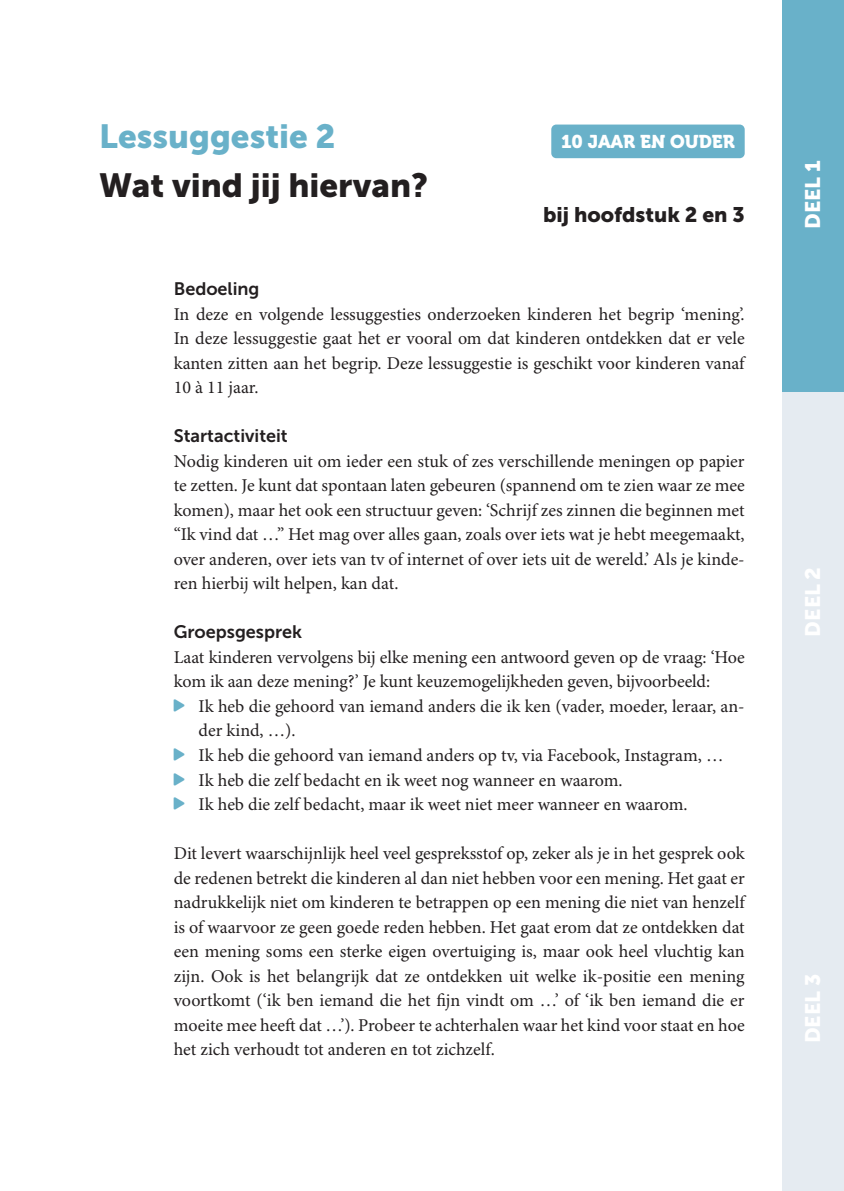
<style>
.page{position:relative;width:844px;height:1191px;background:#fff}
.page>*{position:absolute;margin:0;border:0;box-sizing:border-box;transform-origin:0 0}
.t1{font:33.25px "Museo Sans 900";color:#231f20}
.t2{font:33.25px "Museo Sans 900";color:#69b1c9}
.t3{font:21px "Museo Sans 900";color:#231f20}
.t4{font:21px "Museo Sans 900";color:#fff}
.t5{font:18.38px "Museo 900";color:#fff}
.t6{font:18.03px/24.5px "Minion Pro";letter-spacing:-.005em;color:#231f20;text-align:justify}
.t7{font:18.03px "Museo Sans 700";color:#231f20}
</style>
<div class="page">
<div style="left:782px;top:799px;width:61px;height:392px;background:#e5ebf1"></div>
<div style="left:782px;top:0;width:61px;height:392px;background:#69b1c9"></div>
<div style="left:782px;top:392px;width:61px;height:407px;background:#e5ebf1"></div>
<div style="left:551px;top:125px;width:193px;height:33px;background:#69b1c9;border-radius:5px"></div>
<h1 class="t2" style="left:99px;top:118px;width:238px">Lessuggestie 2</h1>
<h1 class="t1" style="left:99px;top:167px;width:330px">Wat vind jij hiervan?</h1>
<p class="t5" style="left:561px;top:131px;width:175px">10 JAAR EN OUDER</p>
<p class="t3" style="left:543px;top:203px;width:203px">bij hoofdstuk 2 en 3</p>
<p class="t7" style="left:174px;top:279px;width:87px">Bedoeling</p>
<p class="t6" style="left:174px;top:302px;width:572px">In deze en volgende lessuggesties onderzoeken kinderen het begrip ‘mening’.<br>In deze lessuggestie gaat het er vooral om dat kinderen ontdekken dat er vele kanten zitten aan het begrip. Deze lessuggestie is geschikt voor kinderen vanaf 10 à 11 jaar.</p>
<p class="t7" style="left:174px;top:426px;width:115px">Startactiviteit</p>
<p class="t6" style="left:174px;top:449px;width:572px">Nodig kinderen uit om ieder een stuk of zes verschillende meningen op papier te zetten. Je kunt dat spontaan laten gebeuren (spannend om te zien waar ze mee komen), maar het ook een structuur geven: ‘Schrijf zes zinnen die beginnen met “Ik vind dat …” Het mag over alles gaan, zoals over iets wat je hebt meegemaakt, over anderen, over iets van tv of internet of over iets uit de wereld.’ Als je kinde&shy;ren hierbij wilt helpen, kan dat.</p>
<p class="t7" style="left:174px;top:622px;width:130px">Groepsgesprek</p>
<p class="t6" style="left:174px;top:645px;width:572px">Laat kinderen vervolgens bij elke mening een antwoord geven op de vraag: ‘Hoe kom ik aan deze mening?’ Je kunt keuzemogelijkheden geven, bijvoorbeeld:</p>
<p class="t6" style="left:198px;top:694px;width:547px;text-align:left">Ik heb die gehoord van iemand anders die ik ken (vader, moeder, leraar, an&shy;der kind, …).<br>Ik heb die gehoord van iemand anders op tv, via Facebook, Instagram, …<br>Ik heb die zelf bedacht en ik weet nog wanneer en waarom.<br>Ik heb die zelf bedacht, maar ik weet niet meer wanneer en waarom.</p>
<p class="t6" style="left:174px;top:841px;width:572px">Dit levert waarschijnlijk heel veel gespreksstof op, zeker als je in het gesprek ook de redenen betrekt die kinderen al dan niet hebben voor een mening. Het gaat er nadrukkelijk niet om kinderen te betrappen op een mening die niet van henzelf is of waarvoor ze geen goede reden hebben. Het gaat erom dat ze ontdekken dat een mening soms een sterke eigen overtuiging is, maar ook heel vluchtig kan zijn. Ook is het belangrijk dat ze ontdekken uit welke ik-positie een mening voortkomt (‘ik ben iemand die het fijn vindt om …’ of ‘ik ben iemand die er moeite mee heeft dat …’). Probeer te achterhalen waar het kind voor staat en hoe het zich verhoudt tot anderen en tot zichzelf.</p>
<p class="t4" style="left:800px;top:229px;width:70px;rotate:-90deg">DEEL 1</p>
<p class="t4" style="left:800px;top:636px;width:71px;rotate:-90deg">DEEL 2</p>
<p class="t4" style="left:800px;top:1043px;width:71px;rotate:-90deg">DEEL 3</p>
</div>
